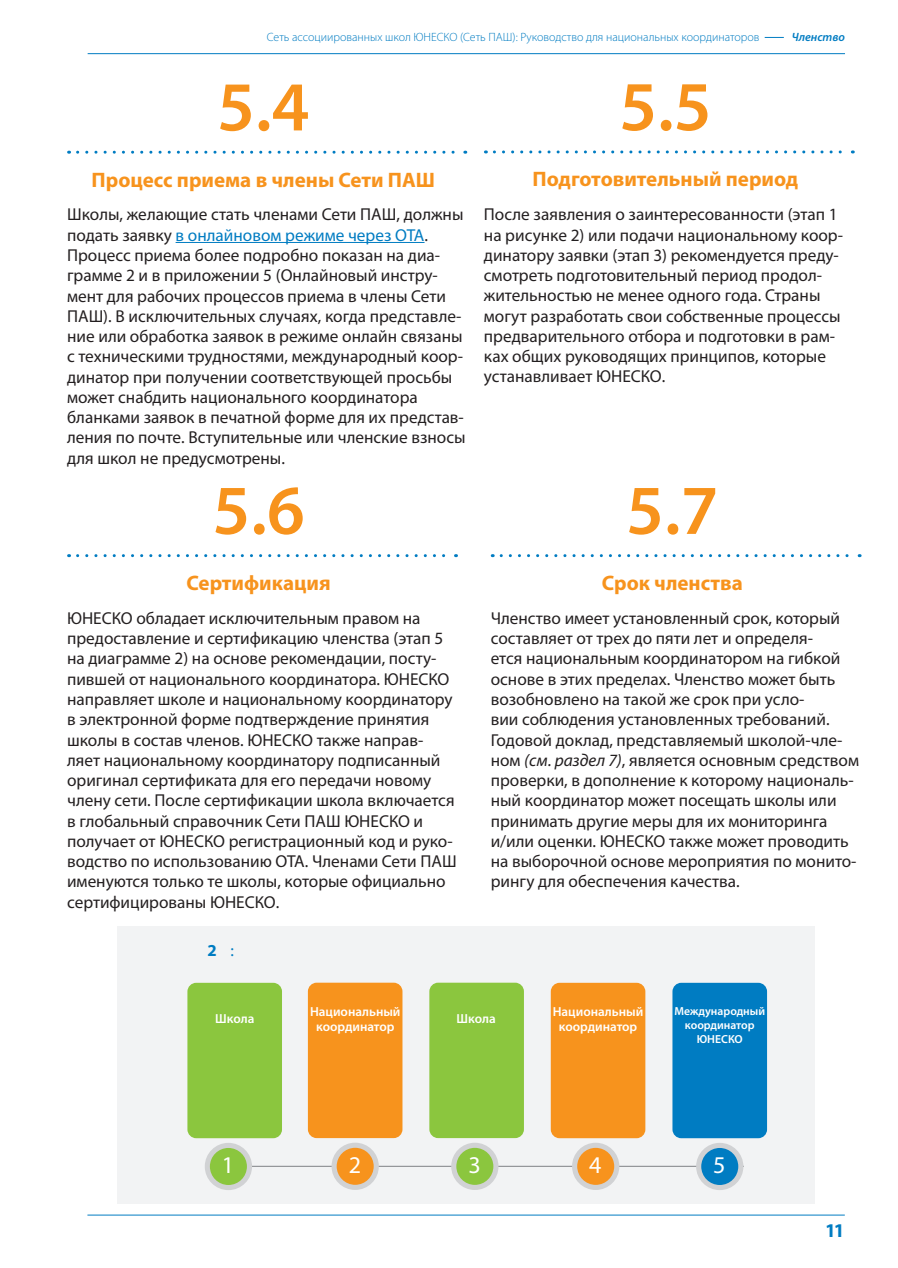
<style>
.page{position:relative;width:898px;height:1268px;background:#fff}
.page>*{position:absolute;margin:0;border:0;box-sizing:border-box;transform-origin:0 0}
.Numbering{font:600 70.5px "Myriad Pro";color:#f7931d}
.t1{font:24.15px "Myriad Pro";color:#fff}
.Subtitle_section_A{font:700 21px "Myriad Pro";color:#f7931d}
.t2{font:700 19.5px "Myriad Pro";color:#007cc2}
.Body_section_no_shad{font:17.25px/20.2px "Myriad Pro";color:#231f20}
.t3{font:700 16.8px "Myriad Pro";color:#007cc2}
.t4{font:600 13.2px/15.8px "Myriad Pro";color:#fff;text-align:center}
.t5{font:300 12px "Myriad Pro";color:#007cc2}
.t6{font:italic 600 12px "Myriad Pro";color:#007cc2}
.t7{font:600 11.7px/14px "Myriad Pro";color:#fff;text-align:center}
.s1{color:#007cc2}
.s2{font-style:italic}
.s3{font-weight:400}
</style>
<div class="page">
<hr style="left:88px;top:53px;width:756px;height:1px;background:#007cc2">
<svg style="left:764px;top:37px;width:19px;height:1px"></svg>
<hr style="left:87px;top:1214px;width:757px;height:1px;background:#007cc2">
<div style="left:118px;top:925px;width:696px;height:278px;background:#f2f3f4"></div>
<hr style="left:219px;top:1165px;width:524px;height:1px;background:#808285">
<div style="left:187px;top:982px;width:95px;height:156px;background:#8bc63e;border-radius:9px"></div>
<div style="left:207px;top:1145px;width:42px;height:42px;background:#8bc63e;border-radius:50%"></div>
<div style="left:205px;top:1142px;width:47px;height:47px;border:5px solid #d1d2d4;border-radius:50%"></div>
<div style="left:308px;top:982px;width:94px;height:155px;background:#f7931d;border-radius:9px"></div>
<div style="left:334px;top:1145px;width:42px;height:42px;background:#f7931d;border-radius:50%"></div>
<div style="left:331px;top:1142px;width:48px;height:47px;border:5px solid #d1d2d4;border-radius:50%"></div>
<div style="left:429px;top:982px;width:95px;height:155px;background:#8bc63e;border-radius:9px"></div>
<div style="left:453px;top:1145px;width:43px;height:42px;background:#8bc63e;border-radius:50%"></div>
<div style="left:451px;top:1142px;width:47px;height:47px;border:5px solid #d1d2d4;border-radius:50%"></div>
<div style="left:550px;top:982px;width:95px;height:156px;background:#f7931d;border-radius:9px"></div>
<div style="left:574px;top:1145px;width:42px;height:42px;background:#f7931d;border-radius:50%"></div>
<div style="left:572px;top:1142px;width:47px;height:47px;border:5px solid #d1d2d4;border-radius:50%"></div>
<div style="left:672px;top:982px;width:95px;height:156px;background:#007cc2;border-radius:9px"></div>
<div style="left:698px;top:1145px;width:42px;height:42px;background:#007cc2;border-radius:50%"></div>
<div style="left:696px;top:1142px;width:47px;height:47px;border:5px solid #d1d2d4;border-radius:50%"></div>
<svg style="left:494px;top:150px;width:359px;height:3px"></svg>
<svg style="left:78px;top:554px;width:378px;height:3px"></svg>
<svg style="left:78px;top:151px;width:388px;height:3px"></svg>
<hr style="left:175px;top:242px;width:249px;height:1px;background:#007cc2">
<svg style="left:501px;top:554px;width:359px;height:3px"></svg>
<p class="t5" style="left:267px;top:29px;width:494px">Сеть ассоциированных школ ЮНЕСКО (Сеть ПАШ): Руководство для национальных координаторов</p>
<p class="t6" style="left:791px;top:29px;width:55px">Членство</p>
<p class="Numbering" style="left:217px;top:62px;width:94px">5.4</p>
<p class="Numbering" style="left:619px;top:62px;width:94px">5.5</p>
<p class="Subtitle_section_A" style="left:91px;top:166px;width:345px">Процесс приема в члены Сети ПАШ</p>
<p class="Body_section_no_shad" style="left:67px;top:204px;width:400px">Школы, желающие стать членами Сети ПАШ, должны подать заявку <span class="s1">в онлайновом режиме через OTA</span>.<br>Процесс приема более подробно показан на диа&shy;грамме 2 и в приложении 5 (Онлайновый инстру&shy;мент для рабочих процессов приема в члены Сети ПАШ). В исключительных случаях, когда представле&shy;ние или обработка заявок в режиме онлайн связаны с техническими трудностями, международный коор&shy;динатор при получении соответствующей просьбы может снабдить национального координатора бланками заявок в печатной форме для их представ&shy;ления по почте. Вступительные или членские взносы для школ не предусмотрены.</p>
<p class="Subtitle_section_A" style="left:532px;top:166px;width:267px">Подготовительный период</p>
<p class="Body_section_no_shad" style="left:484px;top:204px;width:360px">После заявления о заинтересованности (этап 1 на рисунке 2) или подачи национальному коор&shy;динатору заявки (этап 3) рекомендуется преду&shy;смотреть подготовительный период продол&shy;жительностью не менее одного года. Страны могут разработать свои собственные процессы предварительного отбора и подготовки в рам&shy;ках общих руководящих принципов, которые устанавливает ЮНЕСКО.</p>
<p class="Numbering" style="left:212px;top:465px;width:94px">5.6</p>
<p class="Numbering" style="left:626px;top:465px;width:94px">5.7</p>
<p class="Subtitle_section_A" style="left:186px;top:569px;width:146px">Сертификация</p>
<p class="Body_section_no_shad" style="left:67px;top:607px;width:391px">ЮНЕСКО обладает исключительным правом на предоставление и сертификацию членства (этап 5 на диаграмме 2) на основе рекомендации, посту&shy;пившей от национального координатора. ЮНЕСКО направляет школе и национальному координатору в электронной форме подтверждение принятия школы в состав членов. ЮНЕСКО также направ&shy;ляет национальному координатору подписанный оригинал сертификата для его передачи новому члену сети. После сертификации школа включается в глобальный справочник Сети ПАШ ЮНЕСКО и получает от ЮНЕСКО регистрационный код и руко&shy;водство по использованию OTA. Членами Сети ПАШ именуются только те школы, которые официально сертифицированы ЮНЕСКО.</p>
<p class="Subtitle_section_A" style="left:601px;top:569px;width:143px">Срок членства</p>
<p class="Body_section_no_shad" style="left:490px;top:607px;width:370px">Членство имеет установленный срок, который составляет от трех до пяти лет и определя-<br>ется национальным координатором на гибкой основе в этих пределах. Членство может быть возобновлено на такой же срок при усло-<br>вии соблюдения установленных требований.<br>Годовой доклад, представляемый школой-чле&shy;ном <span class="s2">(см. раздел 7)</span>, является основным средством проверки, в дополнение к которому националь&shy;ный координатор может посещать школы или принимать другие меры для их мониторинга и/или оценки. ЮНЕСКО также может проводить на выборочной основе мероприятия по монито&shy;рингу для обеспечения качества.</p>
<p class="t3" style="left:207px;top:939px;width:28px">2 <span class="s3">:</span></p>
<p class="t4" style="left:215px;top:1010px;width:41px">Школа</p>
<p class="t1" style="left:222px;top:1150px;width:14px">1</p>
<p class="t4" style="left:310px;top:1002px;width:92px">Национальный координатор</p>
<p class="t1" style="left:348px;top:1149px;width:14px">2</p>
<p class="t4" style="left:456px;top:1010px;width:41px">Школа</p>
<p class="t1" style="left:468px;top:1149px;width:14px">3</p>
<p class="t4" style="left:552px;top:1003px;width:92px">Национальный координатор</p>
<p class="t7" style="left:674px;top:1003px;width:92px">Международный координатор<br>ЮНЕСКО</p>
<p class="t1" style="left:589px;top:1149px;width:14px">4</p>
<p class="t1" style="left:713px;top:1150px;width:14px">5</p>
<p class="t2" style="left:824px;top:1217px;width:21px">11</p>
</div>
